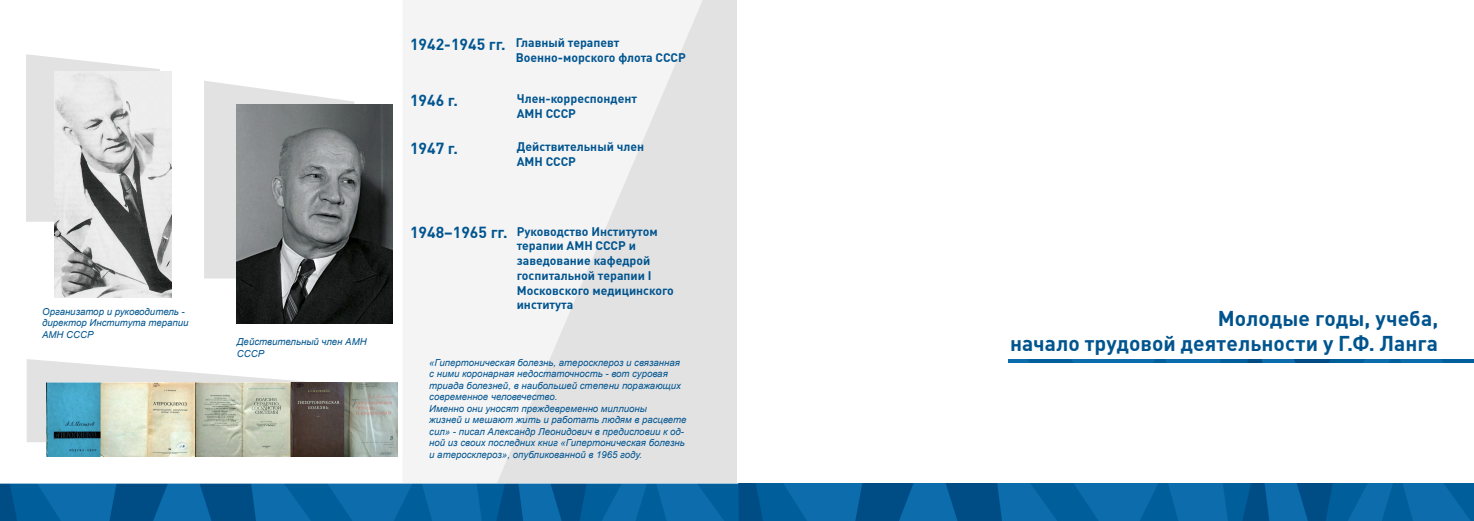
<style>
.page{position:relative;width:1474px;height:521px;background:#fff}
.page>*{position:absolute;margin:0;border:0;box-sizing:border-box;transform-origin:0 0}
.t1{font:700 21px/25.2px "DIN Cyr";letter-spacing:.005em;color:#00548e;text-align:right}
.t2{font:700 15.75px "DIN Cyr";color:#00558f}
.t3{font:700 12.25px/14.7px "DIN Cyr";color:#00558f}
.t4{font:italic 9.62px/11.5px "Arial";color:#00558f}
</style>
<div class="page">
<svg style="left:26px;top:54px;width:134px;height:168px"></svg>
<svg style="left:204px;top:81px;width:150px;height:197px"></svg>
<svg style="left:27px;top:359px;width:278px;height:83px"></svg>
<div style="left:402px;top:0;width:335px;height:521px;background:#f5f4f5"></div>
<svg style="left:497px;top:0;width:240px;height:483px;fill:#e3e2e3"></svg>
<img style="left:0;top:483px;width:1473px;height:38px">
<img style="left:1008px;top:359px;width:465px;height:4px">
<img style="left:55px;top:71px;width:116px;height:226px">
<img style="left:237px;top:104px;width:155px;height:220px">
<img style="left:46px;top:382px;width:352px;height:74px">
<p class="t4" style="left:42px;top:306px;width:148px">Организатор и руководитель - директор Института терапии<br>АМН СССР</p>
<p class="t4" style="left:237px;top:336px;width:131px">Действительный член АМН<br>СССР</p>
<h2 class="t2" style="left:410px;top:35px;width:97px">1942-1945 гг.</h2>
<p class="t3" style="left:516px;top:35px;width:172px">Главный терапевт<br>Военно-морского флота СССР</p>
<h2 class="t2" style="left:410px;top:91px;width:49px">1946 г.</h2>
<p class="t3" style="left:517px;top:91px;width:122px">Член-корреспондент<br>АМН СССР</p>
<h2 class="t2" style="left:410px;top:139px;width:49px">1947 г.</h2>
<p class="t3" style="left:517px;top:139px;width:129px">Действительный член<br>АМН СССР</p>
<h2 class="t2" style="left:410px;top:223px;width:99px">1948–1965 гг.</h2>
<p class="t3" style="left:517px;top:224px;width:159px">Руководство Институтом терапии АМН СССР и заведование кафедрой госпитальной терапии I<br>Московского медицинского института</p>
<p class="t4" style="left:429px;top:356px;width:259px">«Гипертоническая болезнь, атеросклероз и связанная с ними коронарная недостаточность - вот суровая триада болезней, в наибольшей степени поражающих современное человечество.<br>Именно они уносят преждевременно миллионы<br>жизней и мешают жить и работать людям в расцвете сил» - писал Александр Леонидович в предисловии к од&shy;ной из своих последних книг «Гипертоническая болезнь и атеросклероз», опубликованной в 1965 году.</p>
<h1 class="t1" style="left:1010px;top:305px;width:429px">Молодые годы, учеба,<br>начало трудовой деятельности у Г.Ф. Ланга</h1>
</div>
